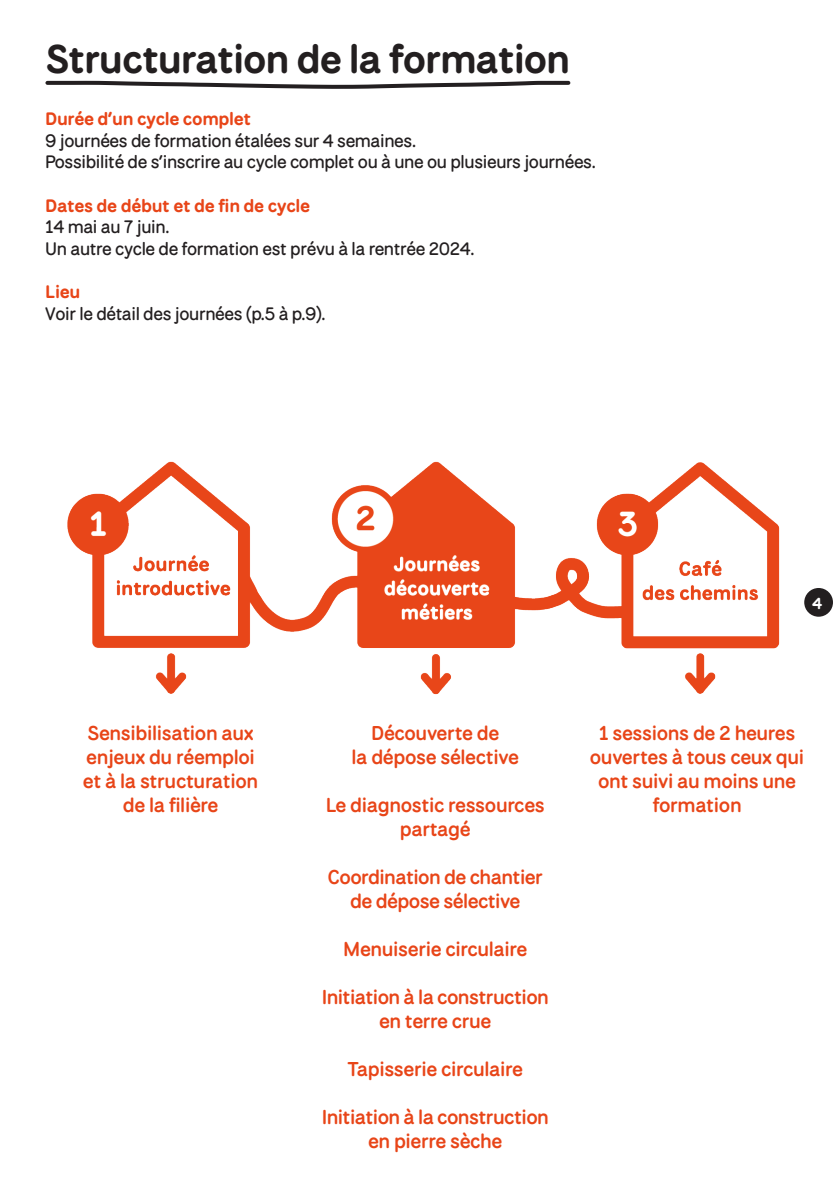
<style>
.page{position:relative;width:840px;height:1191px;background:#fff}
.page>*{position:absolute;margin:0;border:0;box-sizing:border-box;transform-origin:0 0}
.t1{font:700 40px "National Park";letter-spacing:-.03em;color:#231f20}
.t2{font:600 20px/24px "National Park";letter-spacing:-.02em;color:#e84518;text-align:center}
.t3{font:500 18px "National Park";letter-spacing:-.02em;color:#231f20}
.t4{font:700 18px "National Park";letter-spacing:-.02em;color:#e84518}
.t5{font:700 16px "National Park";color:#fff}
</style>
<div class="page">
<div style="left:803px;top:588px;width:29px;height:28px;background:#231f20;border-radius:50%"></div>
<svg style="left:45px;top:80px;width:526px;height:9px"></svg>
<img style="left:67px;top:461px;width:761px;height:234px">
<p class="t1" style="left:45px;top:28px;width:526px">Structuration de la formation</p>
<p class="t4" style="left:45px;top:105px;width:207px">Durée d’un cycle complet</p>
<p class="t3" style="left:45px;top:127px;width:372px">9 journées de formation étalées sur 4 semaines.</p>
<p class="t3" style="left:45px;top:148px;width:551px">Possibilité de s’inscrire au cycle complet ou à une ou plusieurs journées.</p>
<p class="t4" style="left:45px;top:191px;width:266px">Dates de début et de fin de cycle</p>
<p class="t3" style="left:45px;top:213px;width:125px">14 mai au 7 juin.</p>
<p class="t3" style="left:45px;top:235px;width:430px">Un autre cycle de formation est prévu à la rentrée 2024.</p>
<p class="t4" style="left:45px;top:278px;width:37px">Lieu</p>
<p class="t3" style="left:45px;top:299px;width:281px">Voir le détail des journées (p.5 à p.9).</p>
<p class="t2" style="left:87px;top:719px;width:167px">Sensibilisation aux</p>
<p class="t2" style="left:86px;top:743px;width:170px">enjeux du réemploi</p>
<p class="t2" style="left:83px;top:767px;width:177px">et à la structuration</p>
<p class="t2" style="left:123px;top:791px;width:97px">de la filière</p>
<p class="t5" style="left:811px;top:590px;width:12px">4</p>
<p class="t2" style="left:371px;top:719px;width:129px">Découverte de</p>
<p class="t2" style="left:351px;top:743px;width:169px">la dépose sélective</p>
<p class="t2" style="left:325px;top:791px;width:220px">Le diagnostic ressources partagé</p>
<p class="t2" style="left:327px;top:863px;width:217px">Coordination de chantier</p>
<p class="t2" style="left:350px;top:887px;width:172px">de dépose sélective</p>
<p class="t2" style="left:343px;top:935px;width:185px">Menuiserie circulaire</p>
<p class="t2" style="left:321px;top:983px;width:228px">Initiation à la construction</p>
<p class="t2" style="left:379px;top:1007px;width:114px">en terre crue</p>
<p class="t2" style="left:347px;top:1055px;width:177px">Tapisserie circulaire</p>
<p class="t2" style="left:321px;top:1103px;width:228px">Initiation à la construction</p>
<p class="t2" style="left:368px;top:1127px;width:136px">en pierre sèche</p>
<p class="t2" style="left:589px;top:719px;width:216px">1 sessions de 2 heures ouvertes à tous ceux qui ont suivi au moins une formation</p>
</div>
